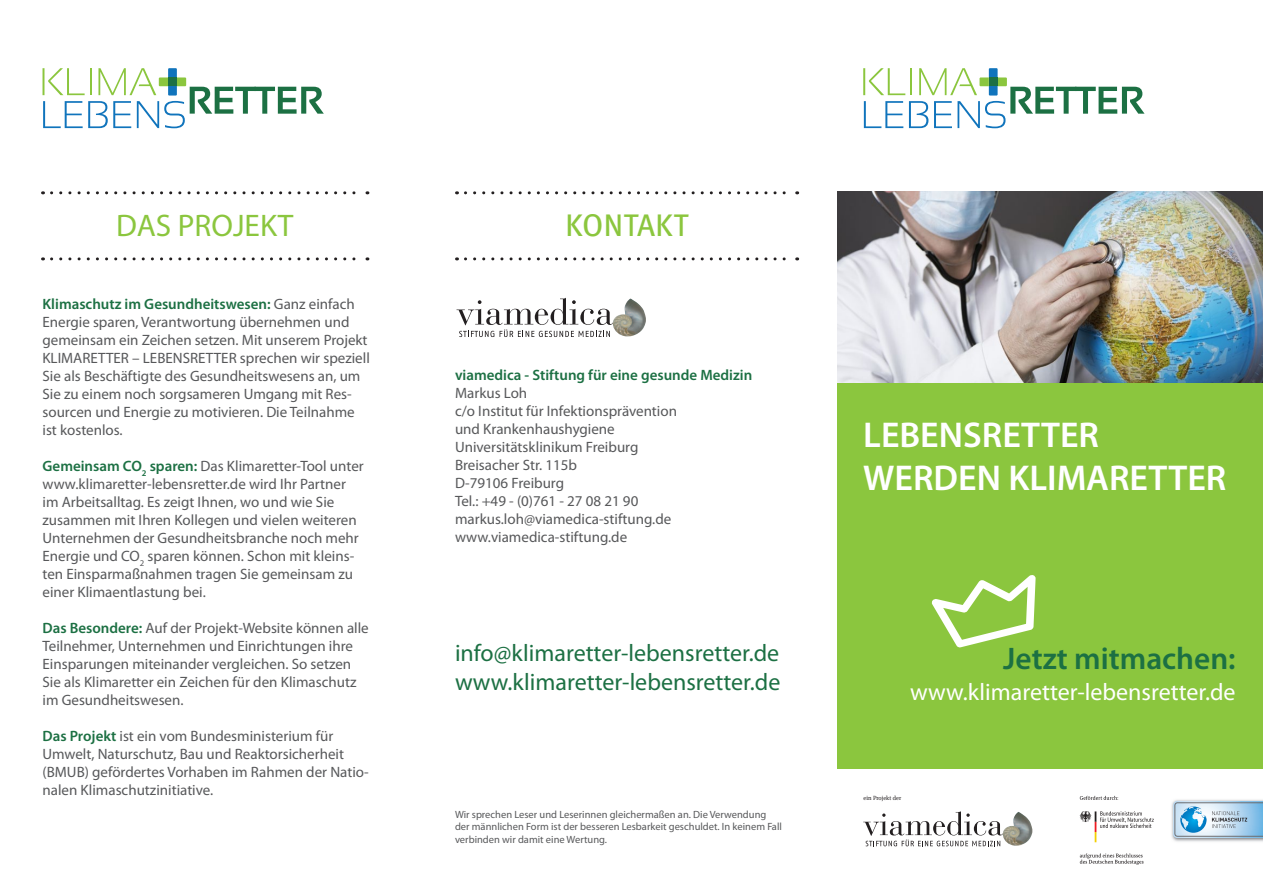
<style>
.page{position:relative;width:1263px;height:893px;background:#fff}
.page>*{position:absolute;margin:0;border:0;box-sizing:border-box;transform-origin:0 0}
.t1{font:600 36px/43.2px "Myriad Pro";color:#fff}
.t2{font:600 31.35px "Myriad Pro";color:#1c7043}
.t3{font:31.35px "Myriad Pro";color:#8bc63e}
.t4{font:31.35px "Meta Offc";color:#8bc63e}
.t5{font:24px/28.8px "Myriad Pro";color:#1c7043}
.t6{font:24px "Myriad Pro";color:#fff}
.t7{font:15px/18px "Myriad Pro";color:#57585a}
.t8{font:600 15px "Myriad Pro";color:#1c7043}
.t9{font:10.5px/12.6px "Myriad Pro";color:#57585a}
.t10{font:6px "Meta Serif Offc";color:#231f20}
.s1{font-weight:600;color:#1c7043}
</style>
<div class="page">
<div style="left:838px;top:383px;width:425px;height:385px;background:#8bc63e"></div>
<img style="left:838px;top:191px;width:425px;height:192px">
<svg style="left:863px;top:68px;width:281px;height:60px"></svg>
<svg style="left:52px;top:257px;width:316px;height:3px"></svg>
<svg style="left:465px;top:257px;width:333px;height:3px"></svg>
<svg style="left:52px;top:191px;width:316px;height:3px"></svg>
<svg style="left:465px;top:191px;width:333px;height:3px"></svg>
<svg style="left:43px;top:68px;width:281px;height:60px"></svg>
<svg style="left:931px;top:575px;width:105px;height:73px"></svg>
<svg style="left:863px;top:811px;width:140px;height:35px"></svg>
<img style="left:1003px;top:812px;width:29px;height:34px">
<svg style="left:456px;top:298px;width:157px;height:39px"></svg>
<img style="left:613px;top:298px;width:33px;height:38px">
<img style="left:1171px;top:800px;width:92px;height:42px">
<svg style="left:1173px;top:801px;width:90px;height:37px;background:#a3c7df"></svg>
<svg style="left:1080px;top:796px;width:38px;height:4px"></svg>
<svg style="left:1080px;top:853px;width:63px;height:12px"></svg>
<svg style="left:1079px;top:811px;width:75px;height:31px"></svg>
<h2 class="t3" style="left:116px;top:206px;width:178px">DAS PROJEKT</h2>
<h2 class="t4" style="left:565px;top:207px;width:125px">KONTAKT</h2>
<p class="t7" style="left:43px;top:295px;width:329px"><span class="s1">Klimaschutz im Gesundheitswesen:</span> Ganz einfach Energie sparen, Verantwortung übernehmen und gemeinsam ein Zeichen setzen. Mit unserem Projekt KLIMARETTER – LEBENSRETTER sprechen wir speziell Sie als Beschäftigte des Gesundheitswesens an, um Sie zu einem noch sorgsameren Umgang mit Res&shy;sourcen und Energie zu motivieren. Die Teilnahme ist kostenlos.</p>
<p class="t7" style="left:43px;top:457px;width:323px"><span class="s1">Gemeinsam CO</span><sub>2</sub> <span class="s1">sparen:</span> Das Klimaretter-Tool unter www.klimaretter-lebensretter.de wird Ihr Partner im Arbeitsalltag. Es zeigt Ihnen, wo und wie Sie zusammen mit Ihren Kollegen und vielen weiteren Unternehmen der Gesundheitsbranche noch mehr Energie und CO<sub>2</sub> sparen können. Schon mit kleins&shy;ten Einsparmaßnahmen tragen Sie gemeinsam zu einer Klimaentlastung bei.</p>
<p class="t7" style="left:43px;top:619px;width:328px"><span class="s1">Das Besondere:</span> Auf der Projekt-Website können alle Teilnehmer, Unternehmen und Einrichtungen ihre Einsparungen miteinander vergleichen. So setzen Sie als Klimaretter ein Zeichen für den Klimaschutz im Gesundheitswesen.</p>
<p class="t7" style="left:43px;top:727px;width:328px"><span class="s1">Das Projekt</span> ist ein vom Bundesministerium für Umwelt, Naturschutz, Bau und Reaktorsicherheit (BMUB) gefördertes Vorhaben im Rahmen der Natio&shy;nalen Klimaschutzinitiative.</p>
<p class="t8" style="left:455px;top:366px;width:299px">viamedica - Stiftung für eine gesunde Medizin</p>
<p class="t7" style="left:455px;top:384px;width:223px">Markus Loh<br>c/o Institut für Infektionsprävention und Krankenhaushygiene<br>Universitätsklinikum Freiburg<br>Breisacher Str. 115b<br>D-79106 Freiburg<br>Tel.: +49 - (0)761 - 27 08 21 90 markus.loh@viamedica-stiftung.de www.viamedica-stiftung.de</p>
<h3 class="t5" style="left:455px;top:638px;width:327px">info@klimaretter-lebensretter.de www.klimaretter-lebensretter.de</h3>
<p class="t9" style="left:455px;top:808px;width:328px">Wir sprechen Leser und Leserinnen gleichermaßen an. Die Verwendung der männlichen Form ist der besseren Lesbarkeit geschuldet. In keinem Fall verbinden wir damit eine Wertung.</p>
<h1 class="t1" style="left:863px;top:412px;width:365px">LEBENSRETTER<br>WERDEN KLIMARETTER</h1>
<h2 class="t2" style="left:1003px;top:638px;width:234px">Jetzt mitmachen:</h2>
<h3 class="t6" style="left:910px;top:677px;width:327px">www.klimaretter-lebensretter.de</h3>
<p class="t10" style="left:864px;top:795px;width:39px">ein Projekt der</p>
</div>
